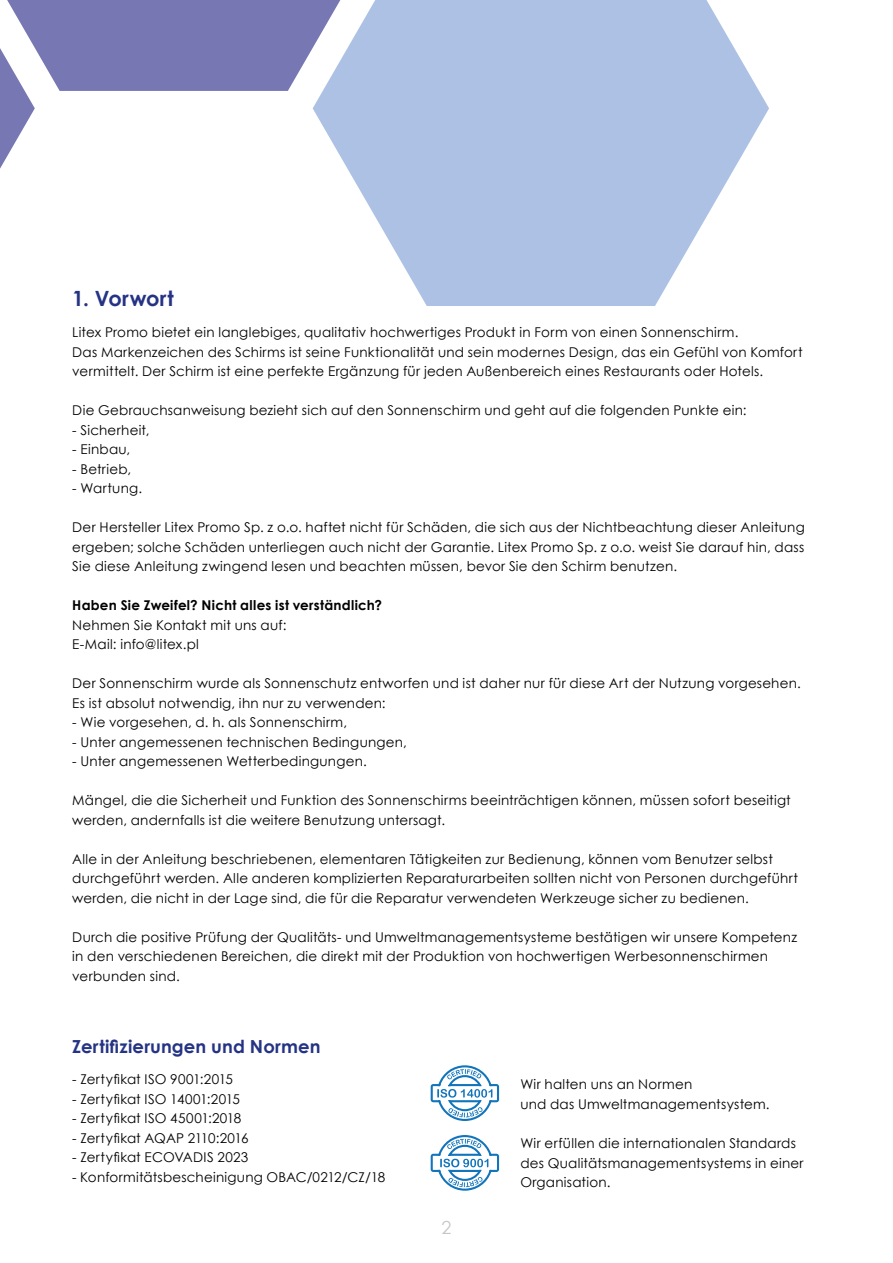
<style>
.page{position:relative;width:893px;height:1263px;background:#fff}
.page>*{position:absolute;margin:0;border:0;box-sizing:border-box;transform-origin:0 0}
.t1{font:700 21px "Century Gothic";letter-spacing:.015em;color:#253384}
.t2{font:700 18px "Century Gothic";letter-spacing:.005em;color:#253384}
.t3{font:18px "Century Gothic";color:#c6c6c6}
.t4{font:13.5px/19.5px "Century Gothic";letter-spacing:.015em;color:#000}
.t5{font:700 13.5px "Century Gothic";letter-spacing:.02em;color:#000}
.t6{font:13.5px "Century Gothic";letter-spacing:-.005em;color:#000}
</style>
<div class="page">
<svg style="left:340px;top:0;width:429px;height:306px;fill:#acc1e4"></svg>
<svg style="left:0;top:0;width:340px;height:169px"></svg>
<svg style="left:431px;top:1065px;width:68px;height:56px"></svg>
<svg style="left:431px;top:1135px;width:68px;height:56px"></svg>
<h1 class="t1" style="left:72px;top:282px;width:103px">1. Vorwort</h1>
<p class="t4" style="left:72px;top:322px;width:732px">Litex Promo bietet ein langlebiges, qualitativ hochwertiges Produkt in Form von einen Sonnenschirm.<br>Das Markenzeichen des Schirms ist seine Funktionalität und sein modernes Design, das ein Gefühl von Komfort vermittelt. Der Schirm ist eine perfekte Ergänzung für jeden Außenbereich eines Restaurants oder Hotels.</p>
<p class="t4" style="left:72px;top:400px;width:676px">Die Gebrauchsanweisung bezieht sich auf den Sonnenschirm und geht auf die folgenden Punkte ein:</p>
<p class="t4" style="left:72px;top:420px;width:79px">- Sicherheit,</p>
<p class="t4" style="left:72px;top:439px;width:59px">- Einbau,</p>
<p class="t4" style="left:72px;top:459px;width:60px">- Betrieb,</p>
<p class="t4" style="left:72px;top:478px;width:71px">- Wartung.</p>
<p class="t4" style="left:72px;top:517px;width:734px;text-align:justify">Der Hersteller Litex Promo Sp. z o.o. haftet nicht für Schäden, die sich aus der Nichtbeachtung dieser Anleitung ergeben; solche Schäden unterliegen auch nicht der Garantie. Litex Promo Sp. z o.o. weist Sie darauf hin, dass Sie diese Anleitung zwingend lesen und beachten müssen, bevor Sie den Schirm benutzen.</p>
<p class="t5" style="left:72px;top:595px;width:311px">Haben Sie Zweifel? Nicht alles ist verständlich?</p>
<p class="t4" style="left:72px;top:615px;width:216px">Nehmen Sie Kontakt mit uns auf:<br>E-Mail: info@litex.pl</p>
<p class="t4" style="left:72px;top:673px;width:730px">Der Sonnenschirm wurde als Sonnenschutz entworfen und ist daher nur für diese Art der Nutzung vorgesehen.<br>Es ist absolut notwendig, ihn nur zu verwenden:</p>
<p class="t4" style="left:72px;top:712px;width:276px">- Wie vorgesehen, d. h. als Sonnenschirm,</p>
<p class="t4" style="left:72px;top:732px;width:336px">- Unter angemessenen technischen Bedingungen,</p>
<p class="t4" style="left:72px;top:751px;width:296px">- Unter angemessenen Wetterbedingungen.</p>
<p class="t4" style="left:72px;top:790px;width:720px">Mängel, die die Sicherheit und Funktion des Sonnenschirms beeinträchtigen können, müssen sofort beseitigt werden, andernfalls ist die weitere Benutzung untersagt.</p>
<p class="t4" style="left:72px;top:849px;width:727px">Alle in der Anleitung beschriebenen, elementaren Tätigkeiten zur Bedienung, können vom Benutzer selbst durchgeführt werden. Alle anderen komplizierten Reparaturarbeiten sollten nicht von Personen durchgeführt werden, die nicht in der Lage sind, die für die Reparatur verwendeten Werkzeuge sicher zu bedienen.</p>
<p class="t4" style="left:72px;top:927px;width:726px">Durch die positive Prüfung der Qualitäts- und Umweltmanagementsysteme bestätigen wir unsere Kompetenz in den verschiedenen Bereichen, die direkt mit der Produktion von hochwertigen Werbesonnenschirmen verbunden sind.</p>
<h2 class="t2" style="left:72px;top:1033px;width:250px">Zertifizierungen und Normen</h2>
<p class="t4" style="left:72px;top:1069px;width:162px">- Zertyfikat ISO 9001:2015</p>
<p class="t4" style="left:72px;top:1089px;width:169px">- Zertyfikat ISO 14001:2015</p>
<p class="t4" style="left:72px;top:1108px;width:171px">- Zertyfikat ISO 45001:2018</p>
<p class="t6" style="left:72px;top:1128px;width:178px">- Zertyfikat AQAP 2110:2016</p>
<p class="t4" style="left:72px;top:1147px;width:178px">- Zertyfikat ECOVADIS 2023</p>
<p class="t4" style="left:72px;top:1167px;width:314px">- Konformitätsbescheinigung OBAC/0212/CZ/18</p>
<h2 class="t3" style="left:441px;top:1214px;width:11px">2</h2>
<p class="t4" style="left:520px;top:1074px;width:251px">Wir halten uns an Normen<br>und das Umweltmanagementsystem.</p>
<p class="t4" style="left:520px;top:1133px;width:285px">Wir erfüllen die internationalen Standards des Qualitätsmanagementsystems in einer<br>Organisation.</p>
</div>
